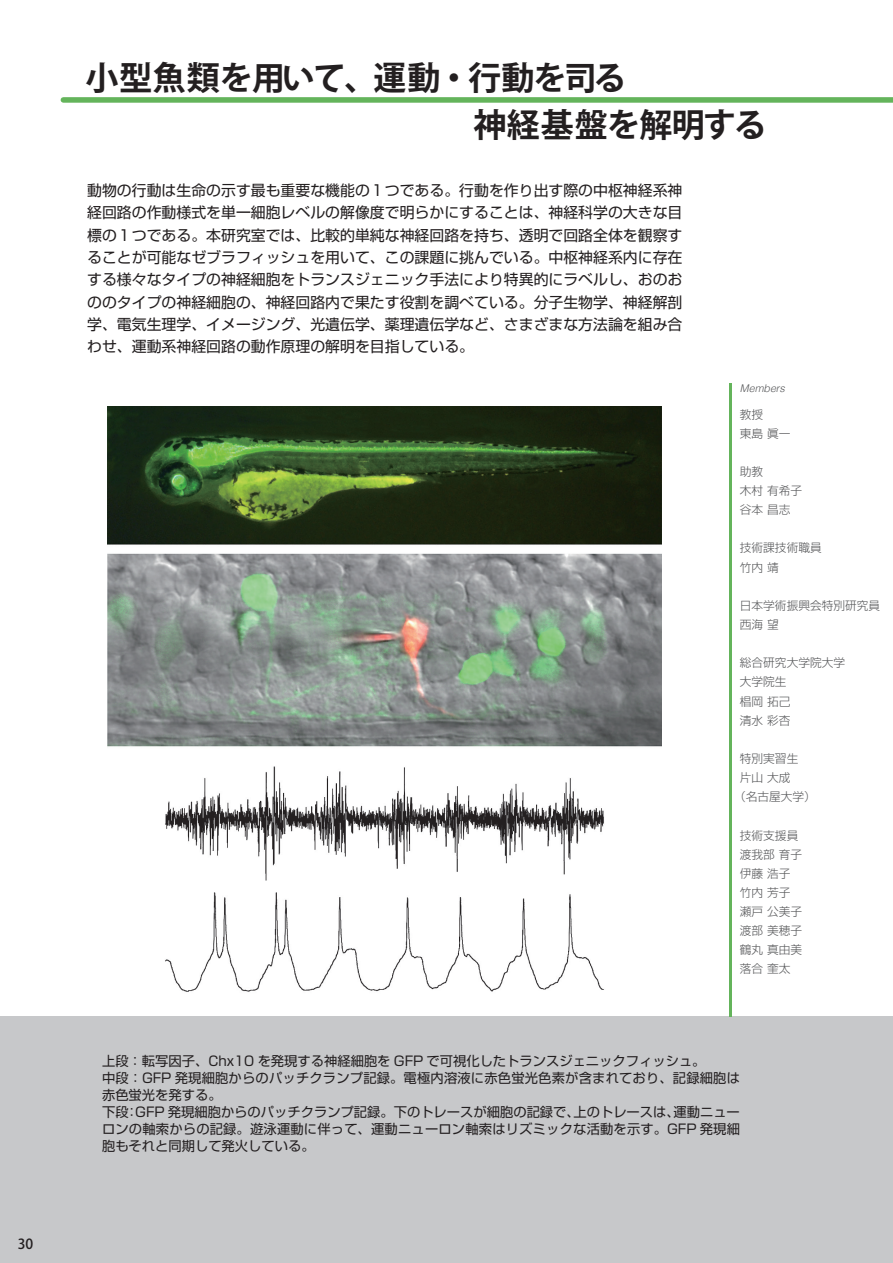
<style>
.page{position:relative;width:893px;height:1263px;background:#fff}
.page>*{position:absolute;margin:0;border:0;box-sizing:border-box;transform-origin:0 0}
.t1{font:700 33px/47.8px "Koz Go Pro";letter-spacing:-.015em;color:#231f20}
.t2{font:14.85px/22.4px "Shin Go Pro";color:#231f20;text-align:justify}
.t3{font:500 13.8px "Koz Go Pro";color:#231f20}
.t4{font:13.35px/17px "Shin Go Pro";color:#231f20}
.t5{font:300 11.7px/19.2px "Shin Go Pro";color:#57585a}
.t6{font:italic 300 10.65px "Helvetica";color:#57585a}
</style>
<div class="page">
<div style="left:63px;top:97px;width:830px;height:6px;background:#64b45b"></div>
<div style="left:0;top:1016px;width:893px;height:247px;background:#c7c8ca"></div>
<hr style="left:729px;top:383px;width:3px;height:633px;background:#64b45b">
<img style="left:108px;top:406px;width:554px;height:586px">
<p class="t3" style="left:18px;top:1235px;width:17px">30</p>
<h1 class="t1" style="left:297px;top:56px;width:472px;text-indent:-211px">小型魚類を用いて、運動・行動を司る<br>　　　　　神経基盤を解明する</h1>
<p class="t2" style="left:87px;top:177px;width:597px">動物の行動は生命の示す最も重要な機能の１つである。行動を作り出す際の中枢神経系神経回路の作動様式を単一細胞レベルの解像度で明らかにすることは、神経科学の大きな目標の１つである。本研究室では、比較的単純な神経回路を持ち、透明で回路全体を観察することが可能なゼブラフィッシュを用いて、この課題に挑んでいる。中枢神経系内に存在する様々なタイプの神経細胞をトランスジェニック手法により特異的にラベルし、おのおののタイプの神経細胞の、神経回路内で果たす役割を調べている。分子生物学、神経解剖学、電気生理学、イメージング、光遺伝学、薬理遺伝学など、さまざまな方法論を組み合わせ、運動系神経回路の動作原理の解明を目指している。</p>
<p class="t6" style="left:740px;top:379px;width:46px">Members</p>
<p class="t5" style="left:740px;top:403px;width:52px">教授<br>東島 眞一</p>
<p class="t5" style="left:740px;top:460px;width:64px">助教<br>木村 有希子谷本 昌志</p>
<p class="t5" style="left:740px;top:537px;width:83px">技術課技術職員竹内 靖</p>
<p class="t5" style="left:740px;top:594px;width:142px">日本学術振興会特別研究員西海 望</p>
<p class="t5" style="left:740px;top:652px;width:107px">総合研究大学院大学大学院生<br>椙岡 拓己<br>清水 彩杏</p>
<p class="t5" style="left:740px;top:747px;width:60px">特別実習生</p>
<p class="t5" style="left:740px;top:767px;width:52px">片山 大成</p>
<p class="t5" style="left:734px;top:786px;width:83px">（名古屋大学）</p>
<p class="t5" style="left:740px;top:824px;width:64px">技術支援員渡我部 育子伊藤 浩子竹内 芳子瀬戸 公美子渡部 美穂子鶴丸 真由美落合 奎太</p>
<p class="t4" style="left:102px;top:1051px;width:639px">上段：転写因子、Chx10 を発現する神経細胞を GFP で可視化したトランスジェニックフィッシュ。<br>中段：GFP 発現細胞からのパッチクランプ記録。電極内溶液に赤色蛍光色素が含まれており、記録細胞は赤色蛍光を発する。<br>下段：GFP 発現細胞からのパッチクランプ記録。下のトレースが細胞の記録で、上のトレースは、運動ニューロンの軸索からの記録。遊泳運動に伴って、運動ニューロン軸索はリズミックな活動を示す。GFP 発現細胞もそれと同期して発火している。</p>
</div>
